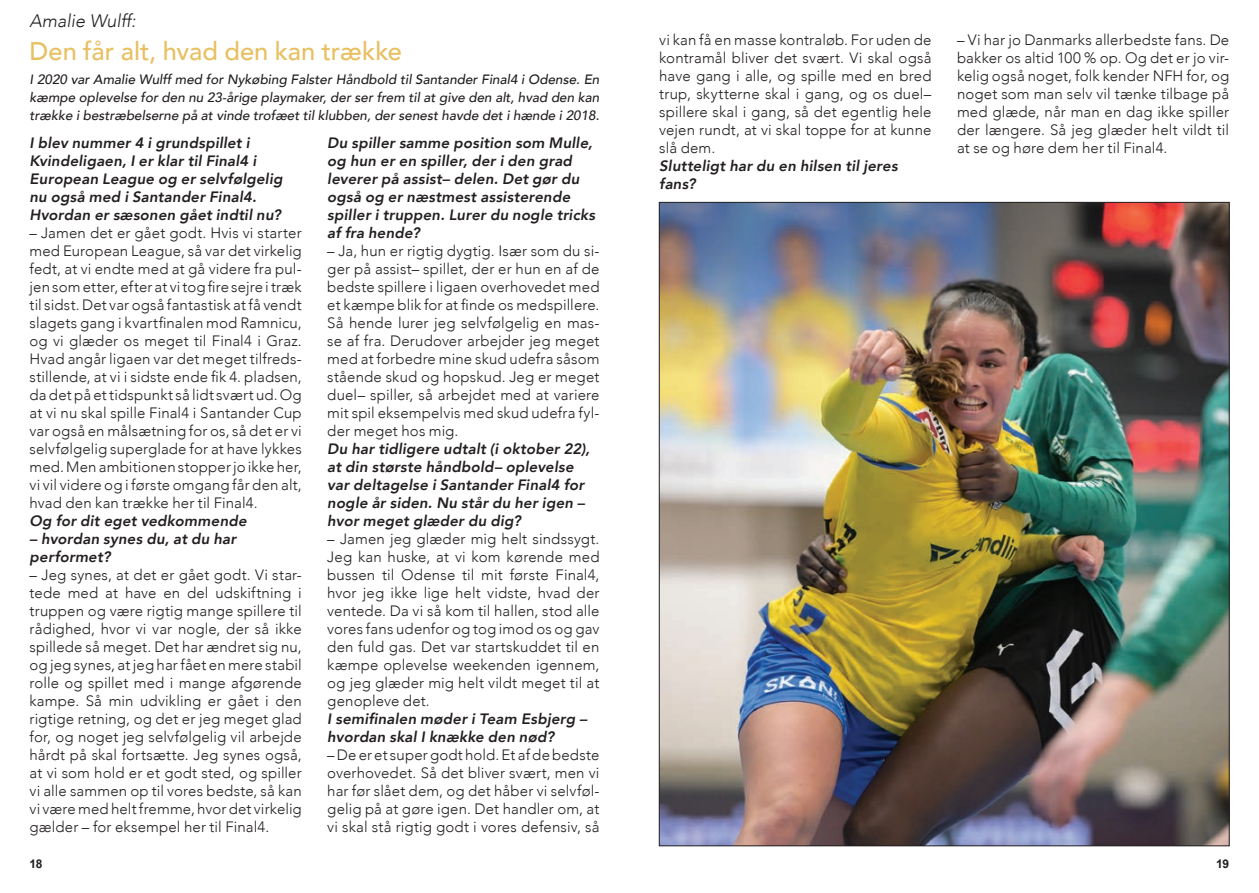
<style>
.page{position:relative;width:1259px;height:893px;background:#fff}
.page>*{position:absolute;margin:0;border:0;box-sizing:border-box;transform-origin:0 0}
.t1{font:500 25.5px "Avenir";color:#e8c062}
.t2{font:italic 300 18px "Avenir";color:#231f20}
.t3{font:300 15px/18px "Avenir";letter-spacing:.01em;color:#231f20;text-align:justify}
.t4{font:italic 800 15px/18px "Avenir";letter-spacing:.01em;color:#231f20}
.t5{font:italic 500 13.5px/18px "Avenir";color:#231f20;text-align:justify}
.t6{font:700 12px "Arial";color:#231f20}
.s1{font-style:normal}
</style>
<div class="page">
<img style="left:661px;top:204px;width:566px;height:640px">
<p class="t2" style="left:30px;top:10px;width:108px">Amalie Wulff:</p>
<h1 class="t1" style="left:30px;top:29px;width:374px">Den får alt, hvad den kan trække</h1>
<p class="t5" style="left:30px;top:70px;width:571px">I 2020 var Amalie Wulff med for Nykøbing Falster Håndbold til Santander Final4 i Odense. En kæmpe oplevelse for den nu 23-årige playmaker, der ser frem til at give den alt, hvad den kan trække i bestræbelserne på at vinde trofæet til klubben, der senest havde det i hænde i 2018<span class="s1">.</span></p>
<p class="t4" style="left:30px;top:134px;width:254px">I blev nummer 4 i grundspillet i Kvindeligaen, I er klar til Final4 i European League og er selvfølgelig nu også med i Santander Final4.<br>Hvordan er sæsonen gået indtil nu?</p>
<p class="t3" style="left:30px;top:224px;width:274px">– Jamen det er gået godt. Hvis vi starter med European League, så var det virkelig fedt, at vi endte med at gå videre fra pul&shy;jen som etter, efter at vi tog fire sejre i træk til sidst. Det var også fantastisk at få vendt slagets gang i kvartfinalen mod Ramnicu, og vi glæder os meget til Final4 i Graz.<br>Hvad angår ligaen var det meget tilfreds&shy;stillende, at vi i sidste ende fik 4. pladsen, da det på et tidspunkt så lidt svært ud. Og at vi nu skal spille Final4 i Santander Cup var også en målsætning for os, så det er vi selvfølgelig superglade for at have lykkes med. Men ambitionen stopper jo ikke her, vi vil videre og i første omgang får den alt, hvad den kan trække her til Final4.</p>
<p class="t4" style="left:30px;top:512px;width:219px">Og for dit eget vedkommende</p>
<p class="t4" style="left:30px;top:530px;width:208px">– hvordan synes du, at du har performet?</p>
<p class="t3" style="left:30px;top:566px;width:274px">– Jeg synes, at det er gået godt. Vi star&shy;tede med at have en del udskiftning i truppen og være rigtig mange spillere til rådighed, hvor vi var nogle, der så ikke spillede så meget. Det har ændret sig nu, og jeg synes, at jeg har fået en mere stabil rolle og spillet med i mange afgørende kampe. Så min udvikling er gået i den rigtige retning, og det er jeg meget glad for, og noget jeg selvfølgelig vil arbejde hårdt på skal fortsætte. Jeg synes også, at vi som hold er et godt sted, og spiller vi alle sammen op til vores bedste, så kan vi være med helt fremme, hvor det virkelig gælder – for eksempel her til Final4.</p>
<p class="t4" style="left:327px;top:134px;width:269px">Du spiller samme position som Mulle, og hun er en spiller, der i den grad leverer på assist– delen. Det gør du også og er næstmest assisterende spiller i truppen. Lurer du nogle tricks af fra hende?</p>
<p class="t3" style="left:327px;top:242px;width:274px">– Ja, hun er rigtig dygtig. Især som du si&shy;ger på assist– spillet, der er hun en af de bedste spillere i ligaen overhovedet med et kæmpe blik for at finde os medspillere.<br>Så hende lurer jeg selvfølgelig en mas&shy;se af fra. Derudover arbejder jeg meget med at forbedre mine skud udefra såsom stående skud og hopskud. Jeg er meget duel– spiller, så arbejdet med at variere mit spil eksempelvis med skud udefra fyl&shy;der meget hos mig.</p>
<p class="t4" style="left:327px;top:440px;width:264px">Du har tidligere udtalt (i oktober 22), at din største håndbold– oplevelse var deltagelse i Santander Final4 for nogle år siden. Nu står du her igen – hvor meget glæder du dig?</p>
<p class="t3" style="left:327px;top:530px;width:274px">– Jamen jeg glæder mig helt sindssygt.<br>Jeg kan huske, at vi kom kørende med bussen til Odense til mit første Final4, hvor jeg ikke lige helt vidste, hvad der ventede. Da vi så kom til hallen, stod alle vores fans udenfor og tog imod os og gav den fuld gas. Det var startskuddet til en kæmpe oplevelse weekenden igennem, og jeg glæder mig helt vildt meget til at genopleve det.</p>
<p class="t4" style="left:327px;top:710px;width:261px">I semifinalen møder i Team Esbjerg – hvordan skal I knække den nød?</p>
<p class="t3" style="left:327px;top:746px;width:274px">– De er et super godt hold. Et af de bedste overhovedet. Så det bliver svært, men vi har før slået dem, og det håber vi selvføl&shy;gelig på at gøre igen. Det handler om, at vi skal stå rigtig godt i vores defensiv, så</p>
<p class="t3" style="left:659px;top:31px;width:274px">vi kan få en masse kontraløb. For uden de kontramål bliver det svært. Vi skal også have gang i alle, og spille med en bred trup, skytterne skal i gang, og os duel– spillere skal i gang, så det egentlig hele vejen rundt, at vi skal toppe for at kunne slå dem.</p>
<p class="t4" style="left:659px;top:157px;width:240px">Slutteligt har du en hilsen til jeres fans?</p>
<p class="t3" style="left:957px;top:31px;width:274px">– Vi har jo Danmarks allerbedste fans. De bakker os altid 100 % op. Og det er jo vir&shy;kelig også noget, folk kender NFH for, og noget som man selv vil tænke tilbage på med glæde, når man en dag ikke spiller der længere. Så jeg glæder helt vildt til at se og høre dem her til Final4.</p>
<p class="t6" style="left:30px;top:856px;width:15px">18</p>
<p class="t6" style="left:1216px;top:856px;width:15px">19</p>
</div>
